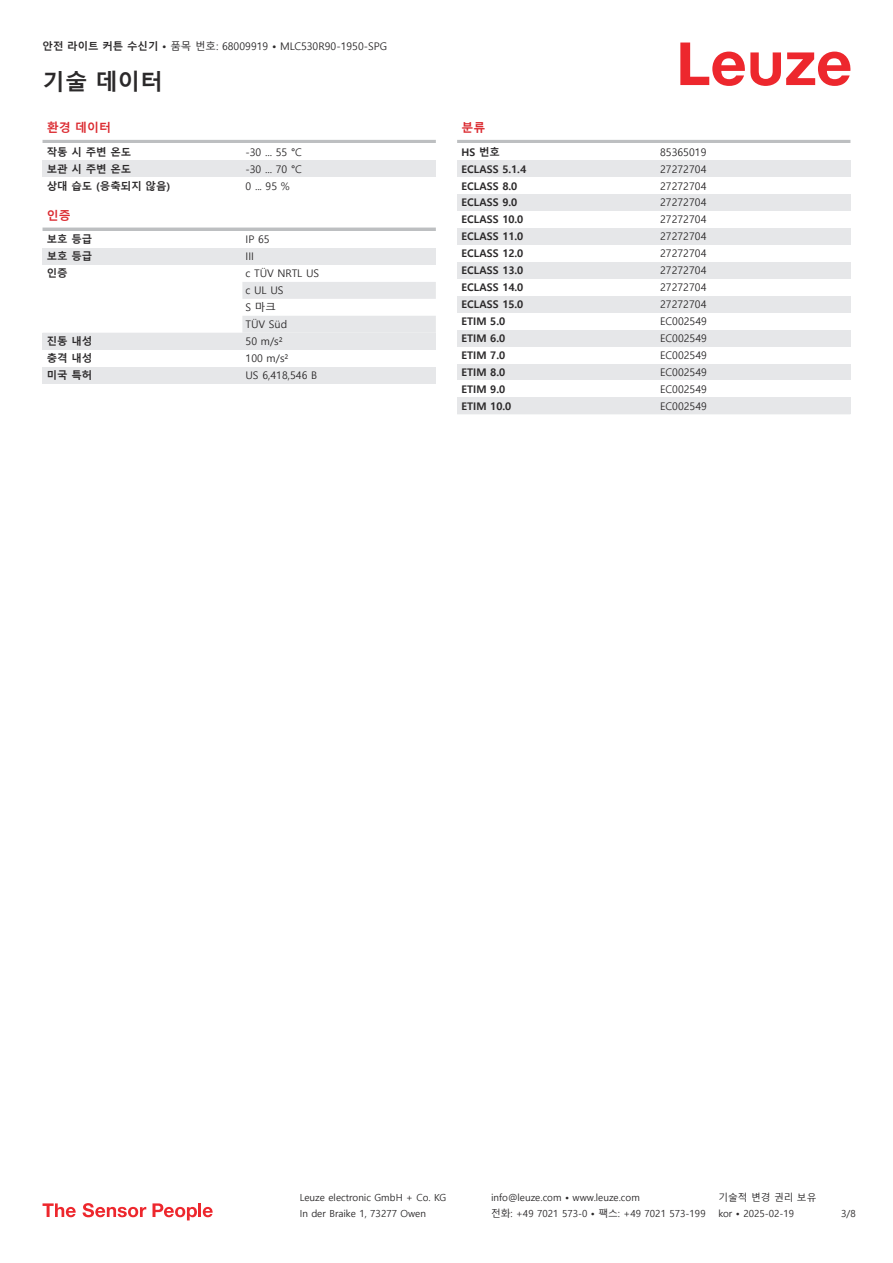
<style>
.page{position:relative;width:893px;height:1263px;background:#fff}
.page>*{position:absolute;margin:0;border:0;box-sizing:border-box;transform-origin:0 0}
.t1{font:700 22.5px "Malgun Gothic";color:#2b292a}
.t2{font:700 12px "Malgun Gothic";color:#db2a30}
.t3{font:10.5px/17px "Malgun Gothic";color:#2b292a}
.t4{font:700 10.5px "Malgun Gothic";color:#2b292a}
.t5{font:9.75px "Malgun Gothic";color:#2b292a}
.s1{font-weight:700}
</style>
<div class="page">
<svg style="left:680px;top:43px;width:170px;height:43px"></svg>
<hr style="left:43px;top:140px;width:393px;height:3px;background:#bdbfc1">
<div style="left:43px;top:160px;width:199px;height:17px;background:#e6e7e9"></div>
<div style="left:242px;top:160px;width:194px;height:17px;background:#e6e7e9"></div>
<hr style="left:43px;top:228px;width:393px;height:3px;background:#bdbfc1">
<div style="left:43px;top:248px;width:199px;height:17px;background:#e6e7e9"></div>
<div style="left:242px;top:248px;width:194px;height:17px;background:#e6e7e9"></div>
<svg style="left:242px;top:282px;width:194px;height:51px"></svg>
<div style="left:43px;top:333px;width:199px;height:17px;background:#e6e7e9"></div>
<div style="left:242px;top:333px;width:194px;height:17px;background:#e6e7e9"></div>
<div style="left:43px;top:367px;width:199px;height:16px;background:#e6e7e9"></div>
<div style="left:242px;top:367px;width:194px;height:16px;background:#e6e7e9"></div>
<hr style="left:457px;top:140px;width:393px;height:3px;background:#bdbfc1">
<div style="left:457px;top:160px;width:200px;height:17px;background:#e6e7e9"></div>
<div style="left:657px;top:160px;width:193px;height:17px;background:#e6e7e9"></div>
<div style="left:457px;top:194px;width:200px;height:17px;background:#e6e7e9"></div>
<div style="left:657px;top:194px;width:193px;height:17px;background:#e6e7e9"></div>
<div style="left:457px;top:228px;width:200px;height:17px;background:#e6e7e9"></div>
<div style="left:657px;top:228px;width:193px;height:17px;background:#e6e7e9"></div>
<div style="left:457px;top:262px;width:200px;height:17px;background:#e6e7e9"></div>
<div style="left:657px;top:262px;width:193px;height:17px;background:#e6e7e9"></div>
<div style="left:457px;top:296px;width:200px;height:17px;background:#e6e7e9"></div>
<div style="left:657px;top:296px;width:193px;height:17px;background:#e6e7e9"></div>
<div style="left:457px;top:330px;width:200px;height:17px;background:#e6e7e9"></div>
<div style="left:657px;top:330px;width:193px;height:17px;background:#e6e7e9"></div>
<div style="left:457px;top:364px;width:200px;height:16px;background:#e6e7e9"></div>
<div style="left:657px;top:364px;width:193px;height:16px;background:#e6e7e9"></div>
<div style="left:457px;top:397px;width:200px;height:17px;background:#e6e7e9"></div>
<div style="left:657px;top:397px;width:193px;height:17px;background:#e6e7e9"></div>
<svg style="left:43px;top:1203px;width:33px;height:14px"></svg>
<svg style="left:83px;top:1203px;width:63px;height:14px"></svg>
<svg style="left:153px;top:1203px;width:44px;height:17px"></svg>
<hr style="left:198px;top:1203px;width:3px;height:14px;background:#ed272d">
<svg style="left:203px;top:1207px;width:10px;height:10px"></svg>
<p class="t3" style="left:43px;top:38px;width:346px"><span class="s1">안전 라이트 커튼 수신기 •</span> 품목 번호: 68009919 <span class="s1">•</span> MLC530R90-1950-SPG</p>
<h1 class="t1" style="left:43px;top:69px;width:122px">기술 데이터</h1>
<p class="t2" style="left:47px;top:121px;width:66px">환경 데이터</p>
<p class="t4" style="left:47px;top:146px;width:86px">작동 시 주변 온도</p>
<p class="t3" style="left:246px;top:144px;width:58px">-30 ... 55 °C</p>
<p class="t4" style="left:47px;top:163px;width:86px">보관 시 주변 온도</p>
<p class="t3" style="left:246px;top:161px;width:58px">-30 ... 70 °C</p>
<p class="t4" style="left:47px;top:179px;width:125px">상대 습도 (응축되지 않음)</p>
<p class="t3" style="left:246px;top:177px;width:46px">0 ... 95 %</p>
<p class="t2" style="left:47px;top:208px;width:25px">인증</p>
<p class="t4" style="left:47px;top:233px;width:47px">보호 등급</p>
<p class="t3" style="left:246px;top:231px;width:26px">IP 65</p>
<p class="t4" style="left:47px;top:250px;width:47px">보호 등급</p>
<p class="t3" style="left:246px;top:248px;width:10px">III</p>
<p class="t4" style="left:47px;top:267px;width:22px">인증</p>
<p class="t3" style="left:246px;top:265px;width:75px">c TÜV NRTL US c UL US<br>S 마크<br>TÜV Süd</p>
<p class="t4" style="left:47px;top:335px;width:47px">진동 내성</p>
<p class="t3" style="left:246px;top:333px;width:39px">50 m/s²</p>
<p class="t4" style="left:47px;top:352px;width:47px">충격 내성</p>
<p class="t3" style="left:246px;top:350px;width:44px">100 m/s²</p>
<p class="t4" style="left:47px;top:369px;width:47px">미국 특허</p>
<p class="t3" style="left:246px;top:367px;width:73px">US 6,418,546 B</p>
<p class="t2" style="left:461px;top:121px;width:25px">분류</p>
<p class="t4" style="left:461px;top:146px;width:40px">HS 번호</p>
<p class="t3" style="left:660px;top:144px;width:48px">85365019</p>
<p class="t4" style="left:461px;top:163px;width:66px">ECLASS 5.1.4</p>
<p class="t3" style="left:660px;top:161px;width:48px">27272704</p>
<p class="t4" style="left:461px;top:179px;width:57px">ECLASS 8.0</p>
<p class="t3" style="left:660px;top:177px;width:48px">27272704</p>
<p class="t4" style="left:461px;top:196px;width:57px">ECLASS 9.0</p>
<p class="t3" style="left:660px;top:194px;width:48px">27272704</p>
<p class="t4" style="left:461px;top:213px;width:63px">ECLASS 10.0</p>
<p class="t3" style="left:660px;top:211px;width:48px">27272704</p>
<p class="t4" style="left:461px;top:230px;width:63px">ECLASS 11.0</p>
<p class="t3" style="left:660px;top:228px;width:48px">27272704</p>
<p class="t4" style="left:461px;top:247px;width:63px">ECLASS 12.0</p>
<p class="t3" style="left:660px;top:245px;width:48px">27272704</p>
<p class="t4" style="left:461px;top:264px;width:63px">ECLASS 13.0</p>
<p class="t3" style="left:660px;top:262px;width:48px">27272704</p>
<p class="t4" style="left:461px;top:281px;width:63px">ECLASS 14.0</p>
<p class="t3" style="left:660px;top:279px;width:48px">27272704</p>
<p class="t4" style="left:461px;top:298px;width:63px">ECLASS 15.0</p>
<p class="t3" style="left:660px;top:296px;width:48px">27272704</p>
<p class="t4" style="left:461px;top:315px;width:45px">ETIM 5.0</p>
<p class="t3" style="left:660px;top:313px;width:48px">EC002549</p>
<p class="t4" style="left:461px;top:332px;width:45px">ETIM 6.0</p>
<p class="t3" style="left:660px;top:330px;width:48px">EC002549</p>
<p class="t4" style="left:461px;top:349px;width:45px">ETIM 7.0</p>
<p class="t3" style="left:660px;top:347px;width:48px">EC002549</p>
<p class="t4" style="left:461px;top:366px;width:45px">ETIM 8.0</p>
<p class="t3" style="left:660px;top:364px;width:48px">EC002549</p>
<p class="t4" style="left:461px;top:383px;width:45px">ETIM 9.0</p>
<p class="t3" style="left:660px;top:381px;width:48px">EC002549</p>
<p class="t4" style="left:461px;top:400px;width:51px">ETIM 10.0</p>
<p class="t3" style="left:660px;top:398px;width:48px">EC002549</p>
<p class="t5" style="left:300px;top:1192px;width:148px">Leuze electronic GmbH + Co. KG</p>
<p class="t5" style="left:491px;top:1192px;width:150px">info@leuze.com • www.leuze.com</p>
<p class="t5" style="left:718px;top:1192px;width:100px">기술적 변경 권리 보유</p>
<p class="t5" style="left:300px;top:1208px;width:128px">In der Braike 1, 73277 Owen</p>
<p class="t5" style="left:491px;top:1208px;width:216px">전화: +49 7021 573-0 • 팩스: +49 7021 573-199</p>
<p class="t5" style="left:718px;top:1208px;width:77px">kor • 2025-02-19</p>
<p class="t5" style="left:841px;top:1208px;width:16px">3/8</p>
</div>
